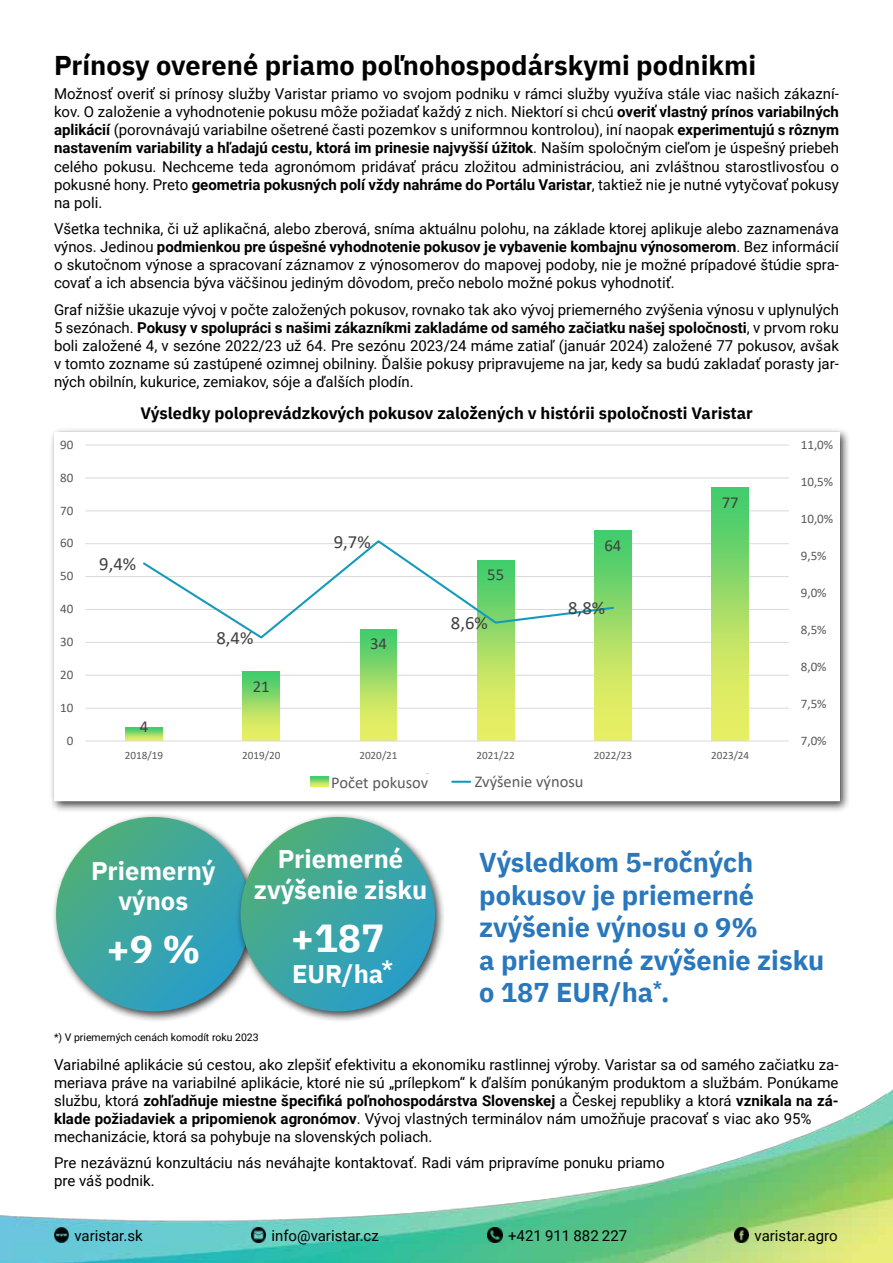
<style>
.page{position:relative;width:893px;height:1263px;background:#fff}
.page>*{position:absolute;margin:0;border:0;box-sizing:border-box;transform-origin:0 0}
.t1{font:700 39px "IBM Plex Sans";color:#fff}
.t2{font:700 27.15px/32.5px "IBM Plex Sans";color:#2977bc}
.t3{font:700 27.15px "IBM Plex Sans";color:#000}
.t4{font:700 25.5px/30.6px "IBM Plex Sans";color:#fff;text-align:center}
.t5{font:700 19.5px "IBM Plex Sans";color:#fff}
.t6{font:18.6px "Calibri";color:#595959}
.t7{font:18.6px "Calibri";color:#404040}
.t8{font:16.8px "Calibri";color:#404040}
.t9{font:700 16.5px "IBM Plex Sans";color:#000}
.t10{font:16.5px "Calibri";color:#5a5a5a}
.t11{font:15px/18px "Roboto";color:#000;text-align:justify}
.t12{font:13.05px "Calibri";letter-spacing:-.005em;color:#595959}
.t13{font:11.1px "Calibri";letter-spacing:.005em;color:#595959}
.t14{font:10.5px "Roboto";color:#000}
.s1{font-weight:700}
</style>
<div class="page">
<img style="left:0;top:1089px;width:893px;height:174px">
<div style="left:49px;top:427px;width:801px;height:385px;background:#000;opacity:.75"></div>
<div style="left:54px;top:432px;width:785px;height:369px;background:#fff"></div>
<hr style="left:85px;top:708px;width:704px;height:1px;background:#d9d9d9">
<hr style="left:85px;top:675px;width:704px;height:1px;background:#d9d9d9">
<hr style="left:85px;top:642px;width:704px;height:1px;background:#d9d9d9">
<hr style="left:85px;top:609px;width:704px;height:1px;background:#d9d9d9">
<hr style="left:85px;top:576px;width:704px;height:1px;background:#d9d9d9">
<hr style="left:85px;top:543px;width:704px;height:1px;background:#d9d9d9">
<hr style="left:85px;top:510px;width:704px;height:1px;background:#d9d9d9">
<hr style="left:85px;top:478px;width:704px;height:1px;background:#d9d9d9">
<hr style="left:85px;top:445px;width:704px;height:1px;background:#d9d9d9">
<svg style="left:126px;top:728px;width:36px;height:13px"></svg>
<svg style="left:243px;top:672px;width:37px;height:69px;background:#a0dd68"></svg>
<svg style="left:360px;top:640px;width:37px;height:101px;background:#aadf67"></svg>
<svg style="left:477px;top:640px;width:37px;height:101px;background:#cde765"></svg>
<svg style="left:594px;top:530px;width:37px;height:211px;background:#b0e167"></svg>
<svg style="left:712px;top:488px;width:36px;height:253px;background:#a1de67"></svg>
<hr style="left:85px;top:741px;width:704px;height:1px;background:#d9d9d9">
<svg style="left:143px;top:539px;width:472px;height:101px"></svg>
<svg style="left:311px;top:777px;width:18px;height:10px"></svg>
<svg style="left:452px;top:781px;width:18px;height:2px"></svg>
<div style="left:51px;top:812px;width:210px;height:210px;background:#000;opacity:.75"></div>
<svg style="left:56px;top:817px;width:195px;height:194px;background:#3ca6a1"></svg>
<div style="left:235px;top:812px;width:211px;height:210px;background:#000;opacity:.75"></div>
<svg style="left:241px;top:817px;width:194px;height:194px;background:#3ca5a2"></svg>
<img style="left:54px;top:1228px;width:15px;height:14px">
<img style="left:251px;top:1228px;width:15px;height:14px">
<img style="left:488px;top:1228px;width:14px;height:14px">
<img style="left:734px;top:1228px;width:15px;height:14px">
<h2 class="t3" style="left:54px;top:44px;width:704px">Prínosy overené priamo poľnohospodárskymi podnikmi</h2>
<p class="t11" style="left:54px;top:85px;width:786px">Možnosť overiť si prínosy služby Varistar priamo vo svojom podniku v rámci služby využíva stále viac našich zákazní&shy;kov. O založenie a vyhodnotenie pokusu môže požiadať každý z nich. Niektorí si chcú <span class="s1">overiť vlastný prínos variabilných aplikácií</span> (porovnávajú variabilne ošetrené časti pozemkov s uniformnou kontrolou), iní naopak <span class="s1">experimentujú s rôznym nastavením variability a hľadajú cestu, ktorá im prinesie najvyšší úžitok</span>. Naším spoločným cieľom je úspešný priebeh celého pokusu. Nechceme teda agronómom pridávať prácu zložitou administráciou, ani zvláštnou starostlivosťou o pokusné hony. Preto <span class="s1">geometria pokusných polí vždy nahráme do Portálu Varistar</span>, taktiež nie je nutné vytyčovať pokusy na poli.</p>
<p class="t11" style="left:54px;top:219px;width:786px">Všetka technika, či už aplikačná, alebo zberová, sníma aktuálnu polohu, na základe ktorej aplikuje alebo zaznamenáva výnos. Jedinou <span class="s1">podmienkou pre úspešné vyhodnotenie pokusov je vybavenie kombajnu výnosomerom</span>. Bez informácií o skutočnom výnose a spracovaní záznamov z výnosomerov do mapovej podoby, nie je možné prípadové štúdie spra&shy;covať a ich absencia býva väčšinou jediným dôvodom, prečo nebolo možné pokus vyhodnotiť.</p>
<p class="t11" style="left:54px;top:300px;width:786px">Graf nižšie ukazuje vývoj v počte založených pokusov, rovnako tak ako vývoj priemerného zvýšenia výnosu v uplynulých 5 sezónach. <span class="s1">Pokusy v spolupráci s našimi zákazníkmi zakladáme od samého začiatku našej spoločnosti</span>, v prvom roku boli založené 4, v sezóne 2022/23 už 64. Pre sezónu 2023/24 máme zatiaľ (január 2024) založené 77 pokusov, avšak v tomto zozname sú zastúpené ozimnej obilniny. Ďalšie pokusy pripravujeme na jar, kedy sa budú zakladať porasty jar&shy;ných obilnín, kukurice, zemiakov, sóje a ďalších plodín.</p>
<p class="t9" style="left:140px;top:400px;width:614px">Výsledky poloprevádzkových pokusov založených v histórii spoločnosti Varistar</p>
<p class="t12" style="left:60px;top:435px;width:15px">90</p>
<p class="t12" style="left:801px;top:435px;width:34px">11,0%</p>
<p class="t12" style="left:60px;top:468px;width:15px">80</p>
<p class="t12" style="left:801px;top:472px;width:34px">10,5%</p>
<p class="t12" style="left:60px;top:501px;width:15px">70</p>
<p class="t8" style="left:722px;top:491px;width:18px">77</p>
<p class="t12" style="left:801px;top:509px;width:34px">10,0%</p>
<p class="t12" style="left:60px;top:534px;width:15px">60</p>
<p class="t12" style="left:60px;top:567px;width:15px">50</p>
<p class="t7" style="left:99px;top:551px;width:38px">9,4%</p>
<p class="t7" style="left:334px;top:528px;width:38px">9,7%</p>
<p class="t8" style="left:487px;top:563px;width:18px">55</p>
<p class="t8" style="left:604px;top:533px;width:18px">64</p>
<p class="t12" style="left:801px;top:546px;width:27px">9,5%</p>
<p class="t12" style="left:801px;top:583px;width:27px">9,0%</p>
<p class="t12" style="left:60px;top:600px;width:15px">40</p>
<p class="t12" style="left:60px;top:633px;width:15px">30</p>
<p class="t7" style="left:216px;top:625px;width:38px">8,4%</p>
<p class="t8" style="left:370px;top:632px;width:18px">34</p>
<p class="t7" style="left:451px;top:610px;width:38px">8,6%</p>
<p class="t7" style="left:568px;top:595px;width:38px">8,8%</p>
<p class="t12" style="left:801px;top:620px;width:27px">8,5%</p>
<p class="t12" style="left:60px;top:665px;width:15px">20</p>
<p class="t12" style="left:801px;top:657px;width:27px">8,0%</p>
<p class="t8" style="left:253px;top:675px;width:18px">21</p>
<p class="t12" style="left:60px;top:698px;width:15px">10</p>
<p class="t12" style="left:801px;top:694px;width:27px">7,5%</p>
<p class="t8" style="left:140px;top:715px;width:10px">4</p>
<p class="t12" style="left:67px;top:731px;width:8px">0</p>
<p class="t12" style="left:801px;top:731px;width:27px">7,0%</p>
<p class="t13" style="left:125px;top:747px;width:40px">2018/19</p>
<p class="t13" style="left:242px;top:747px;width:40px">2019/20</p>
<p class="t13" style="left:359px;top:747px;width:40px">2020/21</p>
<p class="t13" style="left:477px;top:747px;width:40px">2021/22</p>
<p class="t13" style="left:594px;top:747px;width:40px">2022/23</p>
<p class="t13" style="left:711px;top:747px;width:40px">2023/24</p>
<p class="t6" style="left:331px;top:768px;width:103px">Počet pokusů</p>
<p class="t6" style="left:472px;top:768px;width:115px">Zvýšení výnosu</p>
<p class="t10" style="left:331px;top:771px;width:99px">Počet pokusov</p>
<p class="t10" style="left:475px;top:770px;width:110px">Zvýšenie výnosu</p>
<h3 class="t4" style="left:91px;top:853px;width:126px">Priemerný výnos</h3>
<h1 class="t1" style="left:106px;top:918px;width:95px">+9 %</h1>
<h3 class="t4" style="left:254px;top:842px;width:175px">Priemerné zvýšenie zisku</h3>
<h1 class="t1" style="left:291px;top:907px;width:95px">+187</h1>
<h3 class="t4" style="left:292px;top:956px;width:93px">EUR/ha</h3>
<h3 class="t5" style="left:381px;top:952px;width:13px">*</h3>
<h2 class="t2" style="left:479px;top:844px;width:347px">Výsledkom 5-ročných pokusov je priemerné zvýšenie výnosu o 9%<br>a priemerné zvýšenie zisku o 187 EUR/ha<sup>*</sup>.</h2>
<p class="t14" style="left:54px;top:1030px;width:206px">*) V priemerných cenách komodít roku 2023</p>
<p class="t11" style="left:54px;top:1055px;width:786px;text-align:left">Variabilné aplikácie sú cestou, ako zlepšiť efektivitu a ekonomiku rastlinnej výroby. Varistar sa od samého začiatku za&shy;meriava práve na variabilné aplikácie, ktoré nie sú „prílepkom“ k ďalším ponúkaným produktom a službám. Ponúkame službu, ktorá <span class="s1">zohľadňuje miestne špecifiká poľnohospodárstva Slovenskej</span> a Českej republiky a ktorá <span class="s1">vznikala na zá&shy;klade požiadaviek a pripomienok agronómov</span>. Vývoj vlastných terminálov nám umožňuje pracovať s viac ako 95% mechanizácie, ktorá sa pohybuje na slovenských poliach.</p>
<p class="t11" style="left:54px;top:1153px;width:612px">Pre nezáväznú konzultáciu nás neváhajte kontaktovať. Radi vám pripravíme ponuku priamo pre váš podnik.</p>
<p class="t11" style="left:74px;top:1226px;width:70px">varistar.sk</p>
<p class="t11" style="left:271px;top:1226px;width:109px">info@varistar.cz</p>
<p class="t11" style="left:508px;top:1226px;width:121px">+421 911 882 227</p>
<p class="t11" style="left:755px;top:1226px;width:85px">varistar.agro</p>
</div>
